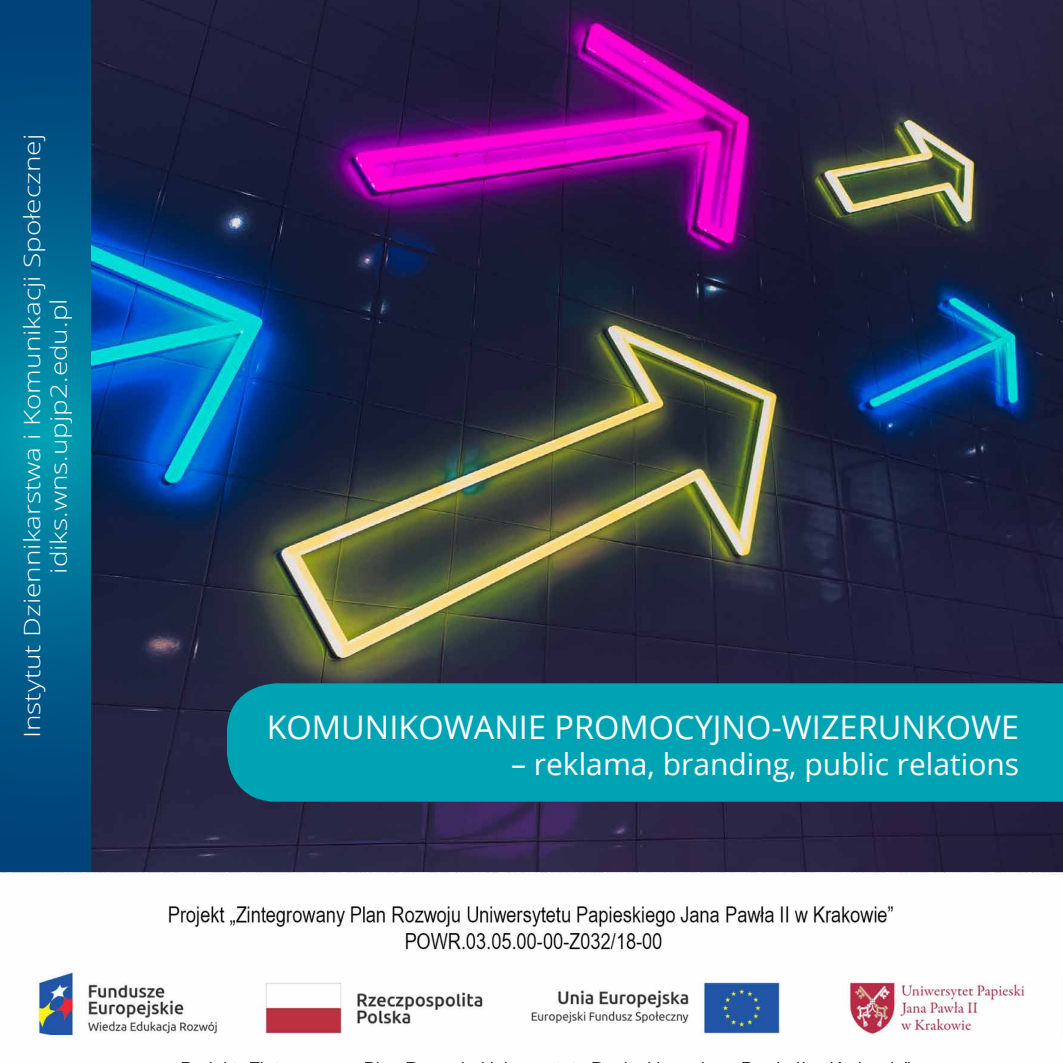
<style>
.page{position:relative;width:1063px;height:1063px;background:#fff}
.page>*{position:absolute;margin:0;border:0;box-sizing:border-box;transform-origin:0 0}
.t1{font:32.5px "Open Sans";color:#fff}
.t2{font:30px "Open Sans";color:#fff}
.t3{font:300 22.25px/26.8px "Open Sans";color:#fff;text-align:center;scale:1.25 1}
</style>
<div class="page">
<img style="left:90px;top:0;width:973px;height:872px">
<svg style="left:0;top:0;width:90px;height:872px;background:#006590"></svg>
<img style="left:0;top:872px;width:1063px;height:163px">
<img style="left:181px;top:1062px;width:729px;height:1px">
<div style="left:227px;top:683px;width:836px;height:119px;background:#00a3b4"></div>
<p class="t3" style="left:18px;top:738px;width:486px;rotate:-90deg">Instytut Dziennikarstwa i Komunikacji Społecznej idiks.wns.upjp2.edu.pl</p>
<h1 class="t1" style="left:267px;top:705px;width:754px">KOMUNIKOWANIE PROMOCYJNO-WIZERUNKOWE</h1>
<h2 class="t2" style="left:511px;top:744px;width:510px">– REKLAMA, BRANDING, PUBLIC RELATIONS</h2>
</div>
